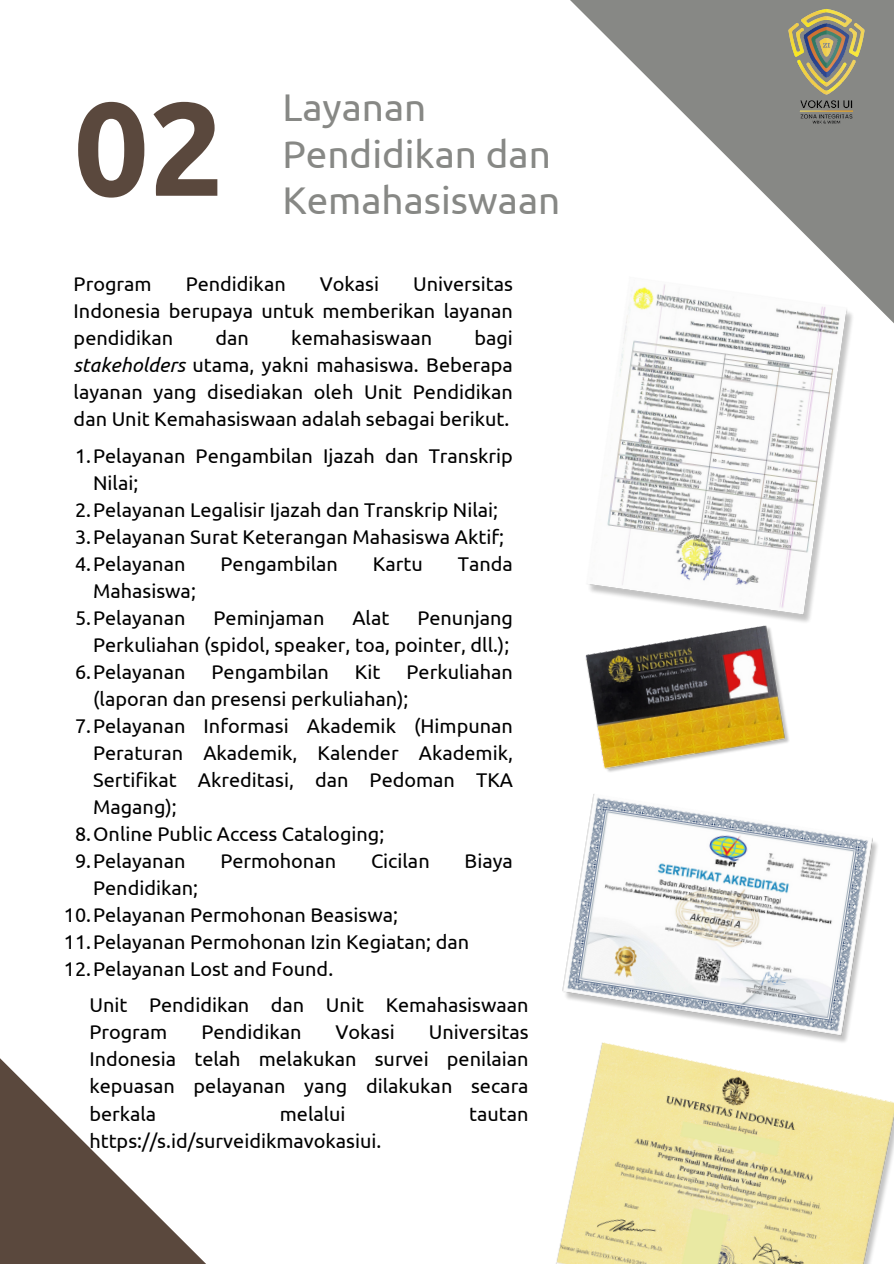
<style>
.page{position:relative;width:894px;height:1264px;background:#fff}
.page>*{position:absolute;margin:0;border:0;box-sizing:border-box;transform-origin:0 0}
.t1{font:700 132.3px "Ubuntu";color:#5a483d}
.t2{font:38.55px/46.2px "Ubuntu";color:#878885}
.t3{font:19.8px/27px "Ubuntu";color:#000;text-align:justify}
.s1{font-style:italic}
</style>
<div class="page">
<svg style="left:570px;top:0;width:323px;height:322px"></svg>
<svg style="left:0;top:1058px;width:205px;height:205px;fill:#5a483d"></svg>
<img style="left:758px;top:0;width:135px;height:135px">
<img style="left:556px;top:1048px;width:337px;height:215px">
<img style="left:585px;top:631px;width:204px;height:141px">
<img style="left:562px;top:794px;width:316px;height:254px">
<img style="left:583px;top:274px;width:276px;height:357px">
<p class="t1" style="left:74px;top:72px;width:152px">02</p>
<p class="t2" style="left:282px;top:84px;width:270px">Layanan<br>Pendidikan dan</p>
<p class="t2" style="left:282px;top:176px;width:279px">Kemahasiswaan</p>
<p class="t3" style="left:74px;top:270px;width:79px">Program</p>
<p class="t3" style="left:186px;top:270px;width:102px">Pendidikan</p>
<p class="t3" style="left:320px;top:270px;width:61px">Vokasi</p>
<p class="t3" style="left:74px;top:270px;width:440px;text-indent:339px">Universitas Indonesia berupaya untuk memberikan layanan pendidikan</p>
<p class="t3" style="left:74px;top:324px;width:440px;text-indent:400px">bagi <span class="s1">stakeholders</span> utama, yakni mahasiswa. Beberapa layanan yang disediakan oleh Unit Pendidikan dan Unit Kemahasiswaan adalah sebagai berikut.</p>
<p class="t3" style="left:93px;top:442px;width:421px;text-indent:-18px">1.Pelayanan Pengambilan Ijazah dan Transkrip<br>Nilai;</p>
<p class="t3" style="left:75px;top:496px;width:424px">2.Pelayanan Legalisir Ijazah dan Transkrip Nilai;</p>
<p class="t3" style="left:75px;top:523px;width:430px">3.Pelayanan Surat Keterangan Mahasiswa Aktif;</p>
<p class="t3" style="left:75px;top:550px;width:112px">4.Pelayanan</p>
<p class="t3" style="left:220px;top:550px;width:119px">Pengambilan</p>
<p class="t3" style="left:373px;top:550px;width:51px">Kartu</p>
<p class="t3" style="left:458px;top:550px;width:56px">Tanda</p>
<p class="t3" style="left:93px;top:577px;width:104px">Mahasiswa;</p>
<p class="t3" style="left:75px;top:604px;width:112px">5.Pelayanan</p>
<p class="t3" style="left:213px;top:604px;width:112px">Peminjaman</p>
<p class="t3" style="left:352px;top:604px;width:38px">Alat</p>
<p class="t3" style="left:215px;top:324px;width:35px">dan</p>
<p class="t3" style="left:291px;top:324px;width:142px">kemahasiswaan</p>
<p class="t3" style="left:93px;top:604px;width:421px;text-align:right">Penunjang<br>Perkuliahan (spidol, speaker, toa, pointer, dll.);</p>
<p class="t3" style="left:75px;top:658px;width:112px">6.Pelayanan</p>
<p class="t3" style="left:211px;top:658px;width:119px">Pengambilan</p>
<p class="t3" style="left:355px;top:658px;width:27px">Kit</p>
<p class="t3" style="left:93px;top:658px;width:421px;text-indent:313px">Perkuliahan (laporan dan presensi perkuliahan);</p>
<p class="t3" style="left:93px;top:712px;width:421px;text-indent:-18px">7.Pelayanan Informasi Akademik (Himpunan Peraturan Akademik, Kalender Akademik, Sertifikat Akreditasi, dan Pedoman TKA Magang);</p>
<p class="t3" style="left:75px;top:820px;width:310px">8.Online Public Access Cataloging;</p>
<p class="t3" style="left:75px;top:847px;width:112px">9.Pelayanan</p>
<p class="t3" style="left:220px;top:847px;width:117px">Permohonan</p>
<p class="t3" style="left:371px;top:847px;width:60px">Cicilan</p>
<p class="t3" style="left:464px;top:847px;width:50px">Biaya</p>
<p class="t3" style="left:93px;top:874px;width:106px">Pendidikan;</p>
<p class="t3" style="left:64px;top:901px;width:335px">10.Pelayanan Permohonan Beasiswa;</p>
<p class="t3" style="left:64px;top:928px;width:406px">11.Pelayanan Permohonan Izin Kegiatan; dan</p>
<p class="t3" style="left:64px;top:955px;width:271px">12.Pelayanan Lost and Found.</p>
<p class="t3" style="left:89px;top:991px;width:440px">Unit Pendidikan dan Unit Kemahasiswaan<br>Program</p>
<p class="t3" style="left:201px;top:1018px;width:102px">Pendidikan</p>
<p class="t3" style="left:335px;top:1018px;width:61px">Vokasi</p>
<p class="t3" style="left:89px;top:1018px;width:440px;text-indent:339px">Universitas Indonesia telah melakukan survei penilaian kepuasan pelayanan yang dilakukan secara berkala</p>
<p class="t3" style="left:280px;top:1099px;width:67px">melalui</p>
<p class="t3" style="left:469px;top:1099px;width:61px">tautan</p>
<p class="t3" style="left:89px;top:1126px;width:293px">https://s.id/surveidikmavokasiui.</p>
</div>
